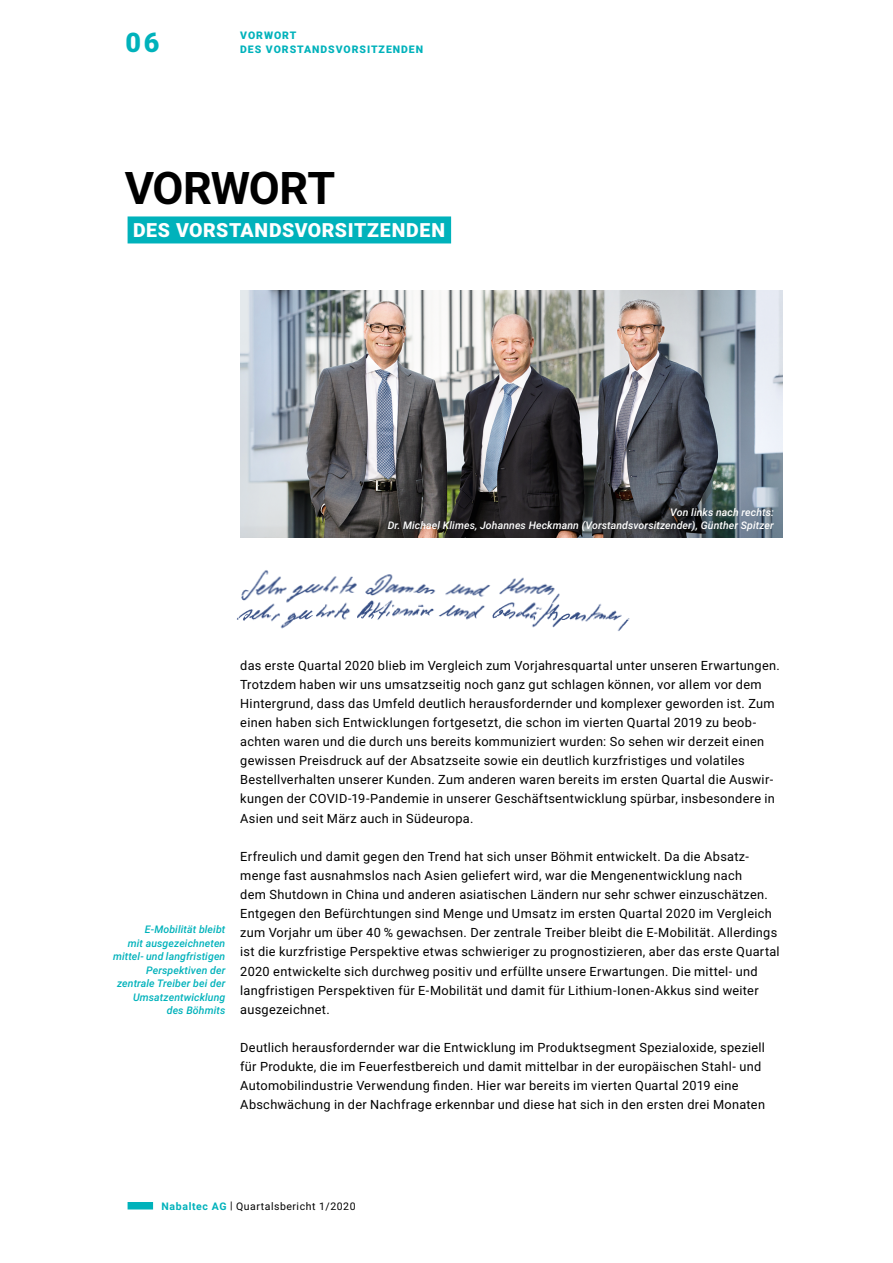
<style>
.page{position:relative;width:893px;height:1263px;background:#fff}
.page>*{position:absolute;margin:0;border:0;box-sizing:border-box;transform-origin:0 0}
.t1{font:700 45px "Roboto";letter-spacing:-.02em;color:#000}
.t2{font:900 27px "Roboto";color:#00b2bb}
.t3{font:900 19.5px "Roboto";letter-spacing:.035em;color:#fff}
.t4{font:12.75px/19.2px "Roboto";letter-spacing:.025em;color:#000}
.t5{font:italic 500 10.5px/13.5px "Roboto";letter-spacing:.01em;color:#00b2bb;text-align:right}
.t6{font:italic 500 10.5px/13.5px "Roboto";letter-spacing:.01em;color:#fff;text-align:right}
.t7{font:10.5px "Roboto";letter-spacing:.05em;color:#000}
.t8{font:900 10.5px/13.5px "Roboto";letter-spacing:.09em;color:#00b2bb}
.s1{font-weight:700;color:#00b2bb}
</style>
<div class="page">
<div style="left:128px;top:1202px;width:25px;height:7px;background:#00b2bb"></div>
<div style="left:128px;top:216px;width:323px;height:27px;background:#00b2bb"></div>
<img style="left:240px;top:291px;width:542px;height:246px">
<img style="left:236px;top:570px;width:394px;height:61px">
<h2 class="t2" style="left:125px;top:24px;width:35px">06</h2>
<p class="t8" style="left:240px;top:28px;width:184px">VORWORT<br>DES VORSTANDSVORSITZENDEN</p>
<h1 class="t1" style="left:125px;top:157px;width:212px">VORWORT</h1>
<h3 class="t3" style="left:133px;top:216px;width:314px">DES VORSTANDSVORSITZENDEN</h3>
<p class="t6" style="left:388px;top:505px;width:388px">Von links nach rechts:<br>Dr. Michael Klimes, Johannes Heckmann (Vorstandsvorsitzender), Günther Spitzer</p>
<p class="t5" style="left:113px;top:922px;width:114px">E-Mobilität bleibt<br>mit ausgezeichneten mittel- und langfristigen<br>Perspektiven der zentrale Treiber bei der<br>Umsatzentwicklung<br>des Böhmits</p>
<p class="t4" style="left:240px;top:655px;width:541px">das erste Quartal 2020 blieb im Vergleich zum Vorjahresquartal unter unseren Erwartungen.<br>Trotzdem haben wir uns umsatzseitig noch ganz gut schlagen können, vor allem vor dem Hintergrund, dass das Umfeld deutlich herausfordernder und komplexer geworden ist. Zum einen haben sich Entwicklungen fortgesetzt, die schon im vierten Quartal 2019 zu beob&shy;achten waren und die durch uns bereits kommuniziert wurden: So sehen wir derzeit einen gewissen Preisdruck auf der Absatzseite sowie ein deutlich kurzfristiges und volatiles Bestellverhalten unserer Kunden. Zum anderen waren bereits im ersten Quartal die Auswir&shy;kungen der COVID-19-Pandemie in unserer Geschäftsentwicklung spürbar, insbesondere in Asien und seit März auch in Südeuropa.</p>
<p class="t4" style="left:240px;top:846px;width:541px">Erfreulich und damit gegen den Trend hat sich unser Böhmit entwickelt. Da die Absatz&shy;menge fast ausnahmslos nach Asien geliefert wird, war die Mengenentwicklung nach<br>dem Shutdown in China und anderen asiatischen Ländern nur sehr schwer einzuschätzen.<br>Entgegen den Befürchtungen sind Menge und Umsatz im ersten Quartal 2020 im Vergleich zum Vorjahr um über 40 % gewachsen. Der zentrale Treiber bleibt die E-Mobilität. Allerdings ist die kurzfristige Perspektive etwas schwieriger zu prognostizieren, aber das erste Quartal 2020 entwickelte sich durchweg positiv und erfüllte unsere Erwartungen. Die mittel- und langfristigen Perspektiven für E-Mobilität und damit für Lithium-Ionen-Akkus sind weiter ausgezeichnet.</p>
<p class="t4" style="left:240px;top:1037px;width:526px">Deutlich herausfordernder war die Entwicklung im Produktsegment Spezialoxide, speziell für Produkte, die im Feuerfestbereich und damit mittelbar in der europäischen Stahl- und Automobilindustrie Verwendung finden. Hier war bereits im vierten Quartal 2019 eine Abschwächung in der Nachfrage erkennbar und diese hat sich in den ersten drei Monaten</p>
<p class="t7" style="left:162px;top:1198px;width:195px"><span class="s1">Nabaltec AG</span> | Quartalsbericht 1/2020</p>
</div>
